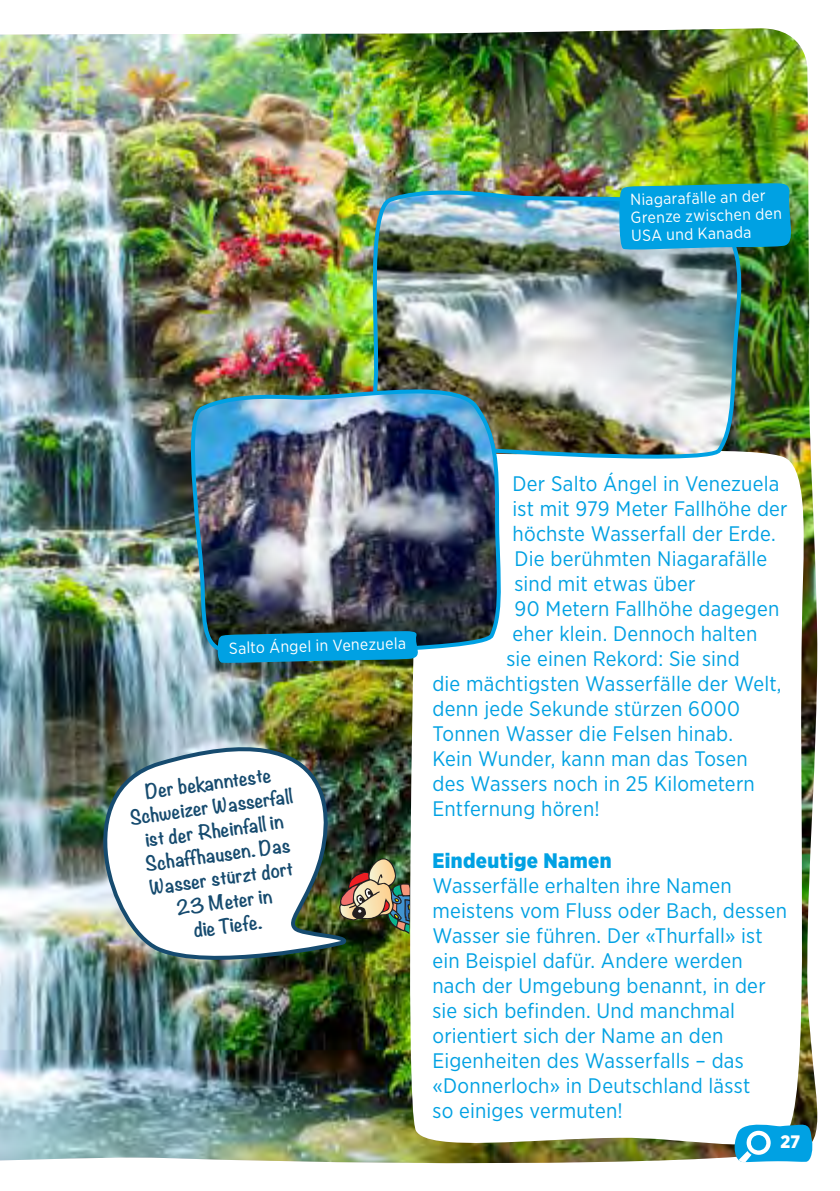
<style>
.page{position:relative;width:840px;height:1191px;background:#fff}
.page>*{position:absolute;margin:0;border:0;box-sizing:border-box;transform-origin:0 0}
.t1{font:21px/25px "Gotham Narrow";letter-spacing:.01em;color:#00a1e3}
.t2{font:900 21px "Gotham Narrow";letter-spacing:.02em;color:#00a1e3}
.t3{font:700 18px/24px "Noteworthy";color:#164b6f;text-align:center}
.t4{font:900 18px "Gotham Narrow";color:#fff}
.t5{font:16px/18px "Gotham Narrow";color:#fff}
</style>
<div class="page">
<img style="left:0;top:28px;width:818px;height:1136px">
<svg style="left:403px;top:442px;width:411px;height:711px"></svg>
<img style="left:360px;top:184px;width:385px;height:282px">
<svg style="left:617px;top:182px;width:180px;height:69px;background:#10a0cf"></svg>
<img style="left:176px;top:372px;width:332px;height:285px">
<svg style="left:215px;top:631px;width:210px;height:32px;background:#0a91c6"></svg>
<img style="left:67px;top:703px;width:284px;height:268px">
<img style="left:339px;top:856px;width:70px;height:78px">
<svg style="left:731px;top:1119px;width:81px;height:43px"></svg>
<p class="t5" style="left:629px;top:191px;width:153px;rotate:-2deg">Niagarafälle an der<br>Grenze zwischen den<br>USA und Kanada</p>
<p class="t5" style="left:228px;top:639px;width:178px;rotate:-2deg">Salto Ángel in Venezuela</p>
<p class="t3" style="left:125px;top:782px;width:166px;rotate:-8deg">Der bekannteste<br>Schweizer Wasserfall ist der Rheinfall in<br>Schaffhausen. Das<br>Wasser stürzt dort<br>23 Meter in<br>die Tiefe.</p>
<p class="t1" style="left:512px;top:470px;width:268px">Der Salto Ángel in Venezuela</p>
<p class="t1" style="left:512px;top:495px;width:276px">ist mit 979 Meter Fallhöhe der</p>
<p class="t1" style="left:512px;top:520px;width:265px">höchste Wasserfall der Erde.</p>
<p class="t1" style="left:514px;top:545px;width:254px">Die berühmten Niagarafälle</p>
<p class="t1" style="left:514px;top:570px;width:182px">sind mit etwas über</p>
<p class="t1" style="left:514px;top:595px;width:266px">90 Metern Fallhöhe dagegen</p>
<p class="t1" style="left:512px;top:620px;width:246px">eher klein. Dennoch halten</p>
<p class="t1" style="left:506px;top:645px;width:234px">sie einen Rekord: Sie sind</p>
<p class="t1" style="left:432px;top:670px;width:350px">die mächtigsten Wasserfälle der Welt,</p>
<p class="t1" style="left:432px;top:695px;width:309px">denn jede Sekunde stürzen 6000</p>
<p class="t1" style="left:432px;top:720px;width:302px">Tonnen Wasser die Felsen hinab.</p>
<p class="t1" style="left:432px;top:745px;width:317px">Kein Wunder, kann man das Tosen</p>
<p class="t1" style="left:432px;top:770px;width:324px">des Wassers noch in 25 Kilometern</p>
<p class="t1" style="left:432px;top:795px;width:169px">Entfernung hören!</p>
<p class="t2" style="left:432px;top:847px;width:181px">Eindeutige Namen</p>
<p class="t1" style="left:432px;top:873px;width:356px">Wasserfälle erhalten ihre Namen meistens vom Fluss oder Bach, dessen<br>Wasser sie führen. Der «Thurfall» ist ein Beispiel dafür. Andere werden nach der Umgebung benannt, in der sie sich befinden. Und manchmal orientiert sich der Name an den<br>Eigenheiten des Wasserfalls – das «Donnerloch» in Deutschland lässt<br>so einiges vermuten!</p>
<p class="t4" style="left:780px;top:1130px;width:21px">27</p>
</div>
